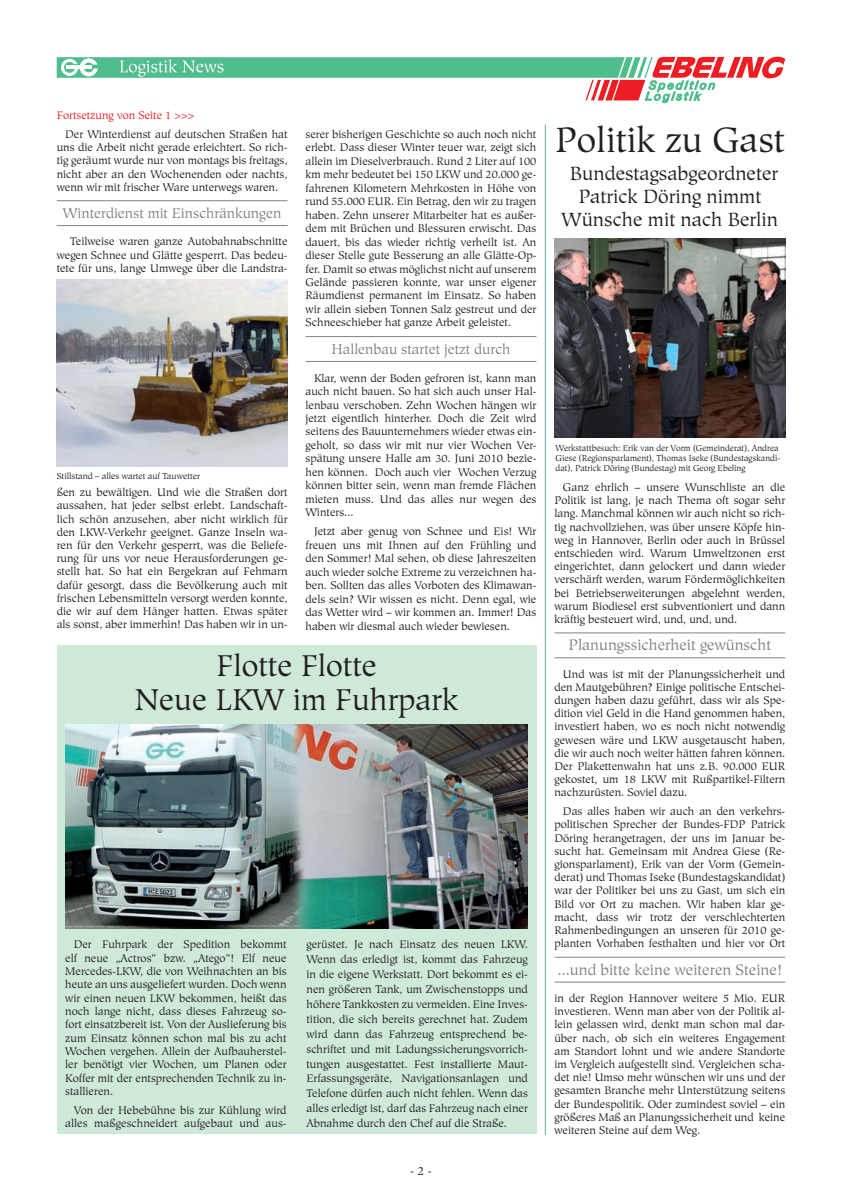
<style>
.page{position:relative;width:842px;height:1191px;background:#fff}
.page>*{position:absolute;margin:0;border:0;box-sizing:border-box;transform-origin:0 0}
.t1{font:35px "Hiroshige";color:#231f20}
.t2{font:30px/34px "Hiroshige";color:#231f20;text-align:center}
.t3{font:19px/22.8px "Hiroshige";color:#231f20;text-align:center}
.t4{font:15px "Hiroshige";color:#808285}
.t5{font:14px "Hiroshige";color:#808285}
.t6{font:12px "Hiroshige";color:#231f20}
.t7{font:11px/13.2px "Hiroshige";color:#231f20;text-align:justify}
.t8{font:11px "Hiroshige";color:#ee1d23}
.t9{font:8.6px/10.3px "Hiroshige";color:#231f20}
</style>
<div class="page">
<div style="left:57px;top:645px;width:479px;height:489px;background:#cfe9d9"></div>
<svg style="left:57px;top:57px;width:728px;height:46px"></svg>
<hr style="left:57px;top:200px;width:231px;height:1px;background:#808285">
<hr style="left:57px;top:225px;width:231px;height:1px;background:#808285">
<hr style="left:306px;top:336px;width:230px;height:1px;background:#808285">
<hr style="left:306px;top:361px;width:230px;height:1px;background:#808285">
<hr style="left:554px;top:632px;width:231px;height:1px;background:#808285">
<hr style="left:554px;top:657px;width:231px;height:1px;background:#808285">
<hr style="left:554px;top:956px;width:231px;height:1px;background:#808285">
<hr style="left:554px;top:981px;width:231px;height:1px;background:#808285">
<img style="left:554px;top:238px;width:231px;height:199px">
<img style="left:57px;top:280px;width:231px;height:186px">
<img style="left:66px;top:725px;width:461px;height:203px">
<hr style="left:545px;top:125px;width:1px;height:1009px;background:#4fbd8c">
<p class="t8" style="left:57px;top:109px;width:139px">Fortsetzung von Seite 1 &gt;&gt;&gt;</p>
<p class="t7" style="left:57px;top:128px;width:232px;text-indent:9px">Der Winterdienst auf deutschen Straßen hat uns die Arbeit nicht gerade erleichtert. So rich&shy;tig geräumt wurde nur von montags bis freitags, nicht aber an den Wochenenden oder nachts, wenn wir mit frischer Ware unterwegs waren.</p>
<p class="t5" style="left:63px;top:205px;width:220px">Winterdienst mit Einschränkungen</p>
<p class="t7" style="left:57px;top:235px;width:232px;text-indent:13px">Teilweise waren ganze Autobahnabschnitte wegen Schnee und Glätte gesperrt. Das bedeu&shy;tete für uns, lange Umwege über die Landstra-</p>
<p class="t9" style="left:57px;top:471px;width:145px">Stillstand – alles wartet auf Tauwetter</p>
<p class="t7" style="left:57px;top:486px;width:232px">ßen zu bewältigen. Und wie die Straßen dort aussahen, hat jeder selbst erlebt. Landschaft&shy;lich schön anzusehen, aber nicht wirklich für den LKW-Verkehr geeignet. Ganze Inseln wa&shy;ren für den Verkehr gesperrt, was die Beliefe&shy;rung für uns vor neue Herausforderungen ge&shy;stellt hat. So hat ein Bergekran auf Fehmarn dafür gesorgt, dass die Bevölkerung auch mit frischen Lebensmitteln versorgt werden konnte, die wir auf dem Hänger hatten. Etwas später als sonst, aber immerhin! Das haben wir in un-</p>
<p class="t7" style="left:306px;top:127px;width:232px;line-height:13.5px">serer bisherigen Geschichte so auch noch nicht erlebt. Dass dieser Winter teuer war, zeigt sich allein im Dieselverbrauch. Rund 2 Liter auf 100 km mehr bedeutet bei 150 LKW und 20.000 ge&shy;fahrenen Kilometern Mehrkosten in Höhe von rund 55.000 EUR. Ein Betrag, den wir zu tragen haben. Zehn unserer Mitarbeiter hat es außer&shy;dem mit Brüchen und Blessuren erwischt. Das dauert, bis das wieder richtig verheilt ist. An dieser Stelle gute Besserung an alle Glätte-Op&shy;fer. Damit so etwas möglichst nicht auf unserem Gelände passieren konnte, war unser eigener Räumdienst permanent im Einsatz. So haben wir allein sieben Tonnen Salz gestreut und der Schneeschieber hat ganze Arbeit geleistet.</p>
<p class="t5" style="left:331px;top:341px;width:180px">Hallenbau startet jetzt durch</p>
<p class="t7" style="left:306px;top:371px;width:232px;line-height:13.5px;text-indent:9px">Klar, wenn der Boden gefroren ist, kann man auch nicht bauen. So hat sich auch unser Hal&shy;lenbau verschoben. Zehn Wochen hängen wir jetzt eigentlich hinterher. Doch die Zeit wird seitens des Bauunternehmers wieder etwas ein&shy;geholt, so dass wir mit nur vier Wochen Ver&shy;spätung unsere Halle am 30. Juni 2010 bezie&shy;hen können. Doch auch vier Wochen Verzug können bitter sein, wenn man fremde Flächen mieten muss. Und das alles nur wegen des Winters...</p>
<p class="t7" style="left:306px;top:525px;width:232px;line-height:13.5px;text-indent:9px">Jetzt aber genug von Schnee und Eis! Wir freuen uns mit Ihnen auf den Frühling und den Sommer! Mal sehen, ob diese Jahreszeiten auch wieder solche Extreme zu verzeichnen ha&shy;ben. Sollten das alles Vorboten des Klimawan&shy;dels sein? Wir wissen es nicht. Denn egal, wie das Wetter wird – wir kommen an. Immer! Das haben wir diesmal auch wieder bewiesen.</p>
<h2 class="t2" style="left:135px;top:648px;width:325px">Flotte Flotte<br>Neue LKW im Fuhrpark</h2>
<p class="t7" style="left:65px;top:938px;width:223px;text-indent:9px">Der Fuhrpark der Spedition bekommt elf neue „Actros“ bzw. „Atego“! Elf neue Mercedes-LKW, die von Weihnachten an bis heute an uns ausgeliefert wurden. Doch wenn wir einen neuen LKW bekommen, heißt das noch lange nicht, dass dieses Fahrzeug so&shy;fort einsatzbereit ist. Von der Auslieferung bis zum Einsatz können schon mal bis zu acht Wochen vergehen. Allein der Aufbauherstel&shy;ler benötigt vier Wochen, um Planen oder Koffer mit der entsprechenden Technik zu in&shy;stallieren.</p>
<p class="t7" style="left:65px;top:1103px;width:223px;text-align:right">Von der Hebebühne bis zur Kühlung wird alles maßgeschneidert aufgebaut und aus-</p>
<p class="t7" style="left:306px;top:937px;width:223px;line-height:14.9px">gerüstet. Je nach Einsatz des neuen LKW.<br>Wenn das erledigt ist, kommt das Fahrzeug in die eigene Werkstatt. Dort bekommt es ei&shy;nen größeren Tank, um Zwischenstopps und höhere Tankkosten zu vermeiden. Eine Inves&shy;tition, die sich bereits gerechnet hat. Zudem wird dann das Fahrzeug entsprechend be&shy;schriftet und mit Ladungssicherungsvorrich&shy;tungen ausgestattet. Fest installierte Maut-Erfassungsgeräte, Navigationsanlagen und Telefone dürfen auch nicht fehlen. Wenn das alles erledigt ist, darf das Fahrzeug nach einer Abnahme durch den Chef auf die Straße.</p>
<p class="t6" style="left:410px;top:1163px;width:23px">- -</p>
<h1 class="t1" style="left:555px;top:119px;width:232px">Politik zu Gast</h1>
<h3 class="t3" style="left:562px;top:163px;width:218px">Bundestagsabgeordneter<br>Patrick Döring nimmt<br>Wünsche mit nach Berlin</h3>
<p class="t9" style="left:556px;top:442px;width:226px">Werkstattbesuch: Erik van der Vorm (Gemeinderat), Andrea<br>Giese (Regionsparlament), Thomas Iseke (Bundestagskandi&shy;dat), Patrick Döring (Bundestag) mit Georg Ebeling</p>
<p class="t7" style="left:554px;top:481px;width:232px;text-indent:9px">Ganz ehrlich – unsere Wunschliste an die Politik ist lang, je nach Thema oft sogar sehr lang. Manchmal können wir auch nicht so rich&shy;tig nachvollziehen, was über unsere Köpfe hin&shy;weg in Hannover, Berlin oder auch in Brüssel entschieden wird. Warum Umweltzonen erst eingerichtet, dann gelockert und dann wieder verschärft werden, warum Fördermöglichkeiten bei Betriebserweiterungen abgelehnt werden, warum Biodiesel erst subventioniert und dann kräftig besteuert wird, und, und, und.</p>
<h3 class="t4" style="left:569px;top:636px;width:204px">Planungssicherheit gewünscht</h3>
<p class="t7" style="left:554px;top:667px;width:232px;text-indent:9px">Und was ist mit der Planungssicherheit und den Mautgebühren? Einige politische Entschei&shy;dungen haben dazu geführt, dass wir als Spe&shy;dition viel Geld in die Hand genommen haben, investiert haben, wo es noch nicht notwendig gewesen wäre und LKW ausgetauscht haben, die wir auch noch weiter hätten fahren können.<br>Der Plakettenwahn hat uns z.B. 90.000 EUR gekostet, um 18 LKW mit Rußpartikel-Filtern nachzurüsten. Soviel dazu.</p>
<p class="t7" style="left:554px;top:805px;width:232px;text-indent:9px">Das alles haben wir auch an den verkehrs&shy;politischen Sprecher der Bundes-FDP Patrick Döring herangetragen, der uns im Januar be&shy;sucht hat. Gemeinsam mit Andrea Giese (Re&shy;gionsparlament), Erik van der Vorm (Gemein&shy;derat) und Thomas Iseke (Bundestagskandidat) war der Politiker bei uns zu Gast, um sich ein Bild vor Ort zu machen. Wir haben klar ge&shy;macht, dass wir trotz der verschlechterten Rahmenbedingungen an unseren für 2010 ge&shy;planten Vorhaben festhalten und hier vor Ort</p>
<h3 class="t4" style="left:557px;top:960px;width:226px">...und bitte keine weiteren Steine!</h3>
<p class="t7" style="left:554px;top:991px;width:232px">in der Region Hannover weitere 5 Mio. EUR investieren. Wenn man aber von der Politik al&shy;lein gelassen wird, denkt man schon mal dar&shy;über nach, ob sich ein weiteres Engagement am Standort lohnt und wie andere Standorte im Vergleich aufgestellt sind. Vergleichen scha&shy;det nie! Umso mehr wünschen wir uns und der gesamten Branche mehr Unterstützung seitens der Bundespolitik. Oder zumindest soviel – ein größeres Maß an Planungssicherheit und keine weiteren Steine auf dem Weg.</p>
</div>
